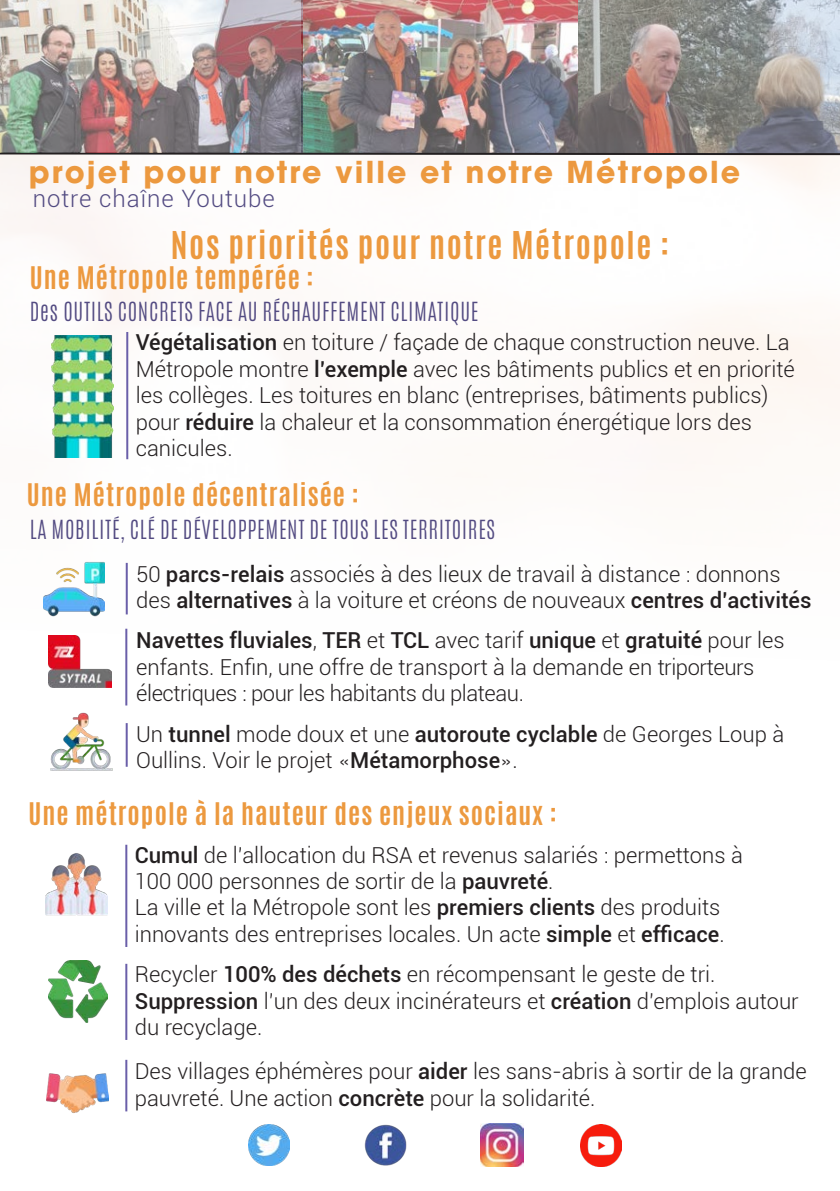
<style>
.page{position:relative;width:840px;height:1191px;background:#fff}
.page>*{position:absolute;margin:0;border:0;box-sizing:border-box;transform-origin:0 0}
.t1{font:700 32px "Antonio";letter-spacing:.05em;color:#ec993f}
.t2{font:700 30px "ITC Avant Garde Pro";letter-spacing:.07em;color:#ec993f}
.t3{font:700 26px "Antonio";letter-spacing:.04em;color:#ec993f}
.t4{font:300 24px "Roboto";letter-spacing:.04em;color:#534b82}
.t5{font:300 22px/26.4px "Roboto";color:#231f20}
.t6{font:300 22px/26.4px "Roboto";letter-spacing:-.02em;color:#231f20}
.t7{font:300 22px "Antonio";letter-spacing:.03em;color:#534b82}
.s1{font-weight:500}
.s2{font-family:"Helvetica"}
</style>
<div class="page">
<img style="left:0;top:0;width:839px;height:1167px">
<img style="left:302px;top:0;width:275px;height:151px">
<img style="left:577px;top:0;width:262px;height:151px">
<img style="left:248px;top:1125px;width:41px;height:40px">
<img style="left:360px;top:1120px;width:50px;height:47px">
<img style="left:480px;top:1123px;width:43px;height:43px">
<img style="left:579px;top:1124px;width:42px;height:42px">
<hr style="left:126px;top:332px;width:2px;height:127px;background:#6a5fa9">
<img style="left:52px;top:335px;width:61px;height:123px">
<hr style="left:125px;top:844px;width:2px;height:103px;background:#6a5fa9">
<hr style="left:125px;top:1059px;width:2px;height:52px;background:#6a5fa9">
<hr style="left:125px;top:963px;width:2px;height:77px;background:#6a5fa9">
<img style="left:45px;top:851px;width:62px;height:65px">
<img style="left:48px;top:961px;width:59px;height:61px">
<img style="left:46px;top:1060px;width:63px;height:65px">
<hr style="left:126px;top:563px;width:2px;height:51px;background:#6a5fa9">
<hr style="left:125px;top:628px;width:2px;height:77px;background:#6a5fa9">
<img style="left:44px;top:557px;width:60px;height:63px">
<img style="left:48px;top:635px;width:63px;height:52px">
<hr style="left:126px;top:723px;width:2px;height:43px;background:#6a5fa9">
<img style="left:51px;top:710px;width:61px;height:63px">
<svg style="left:0;top:151px;width:839px;height:5px"></svg>
<img style="left:1px;top:0;width:301px;height:152px">
<h2 class="t2" style="left:29px;top:152px;width:712px">projet pour notre ville et notre Métropole</h2>
<p class="t1" style="left:171px;top:221px;width:499px">Nos priorités pour notre Métropole :</p>
<p class="t3" style="left:30px;top:258px;width:285px">Une Métropole tempérée :</p>
<p class="t4" style="left:33px;top:182px;width:243px">notre chaîne Youtube</p>
<p class="t7" style="left:30px;top:296px;width:450px">Des OUTILS CONCRETS FACE AU RÉCHAUFFEMENT CLIMATIQUE</p>
<p class="t5" style="left:136px;top:328px;width:660px"><span class="s1">Végétalisation</span> en toiture / façade de chaque construction neuve. La Métropole montre <span class="s1">l’exemple</span> avec les bâtiments publics et en priorité les collèges. Les toitures en blanc (entreprises, bâtiments publics) pour <span class="s1">réduire</span> la chaleur et la consommation énergétique lors des</p>
<p class="t5" style="left:136px;top:434px;width:98px">canicules.</p>
<p class="t3" style="left:27px;top:475px;width:333px">Une Métropole décentralisée :</p>
<p class="t7" style="left:30px;top:513px;width:466px">LA MOBILITÉ, CLÉ DE DÉVELOPPEMENT DE TOUS LES TERRITOIRES</p>
<p class="t5" style="left:136px;top:560px;width:676px">50 <span class="s1">parcs-relais</span> associés à des lieux de travail à distance : donnons des <span class="s1">alternatives</span> à la voiture et créons de nouveaux <span class="s1">centres d’activités</span></p>
<p class="t6" style="left:136px;top:626px;width:649px"><span class="s1">Navettes fluviales</span>, <span class="s1">TER</span> et <span class="s1">TCL</span> avec tarif <span class="s1">unique</span> et <span class="s1">gratuité</span> pour les enfants. Enfin, une offre de transport à la demande en triporteurs électriques : pour les habitants du plateau.</p>
<p class="t5" style="left:136px;top:720px;width:649px">Un <span class="s1">tunnel</span> mode doux et une <span class="s1">autoroute cyclable</span> de Georges Loup à<br>Oullins. Voir le projet <span class="s2">«</span><span class="s1">Métamorphose</span><span class="s2">»</span>.</p>
<p class="t3" style="left:28px;top:794px;width:529px">Une métropole à la hauteur des enjeux sociaux :</p>
<p class="t5" style="left:135px;top:840px;width:609px"><span class="s1">Cumul</span> de l’allocation du RSA et revenus salariés : permettons à<br>100 000 personnes de sortir de la <span class="s1">pauvreté</span>.</p>
<p class="t5" style="left:135px;top:893px;width:591px">La ville et la Métropole sont les <span class="s1">premiers clients</span> des produits innovants des entreprises locales. Un acte <span class="s1">simple</span> et <span class="s1">efficace</span>.</p>
<p class="t5" style="left:135px;top:960px;width:582px">Recycler <span class="s1">100% des déchets</span> en récompensant le geste de tri.</p>
<p class="t5" style="left:135px;top:986px;width:665px"><span class="s1">Suppression</span> l’un des deux incinérateurs et <span class="s1">création</span> d’emplois autour du recyclage.</p>
<p class="t5" style="left:135px;top:1057px;width:673px">Des villages éphémères pour <span class="s1">aider</span> les sans-abris à sortir de la grande pauvreté. Une action <span class="s1">concrète</span> pour la solidarité.</p>
</div>
